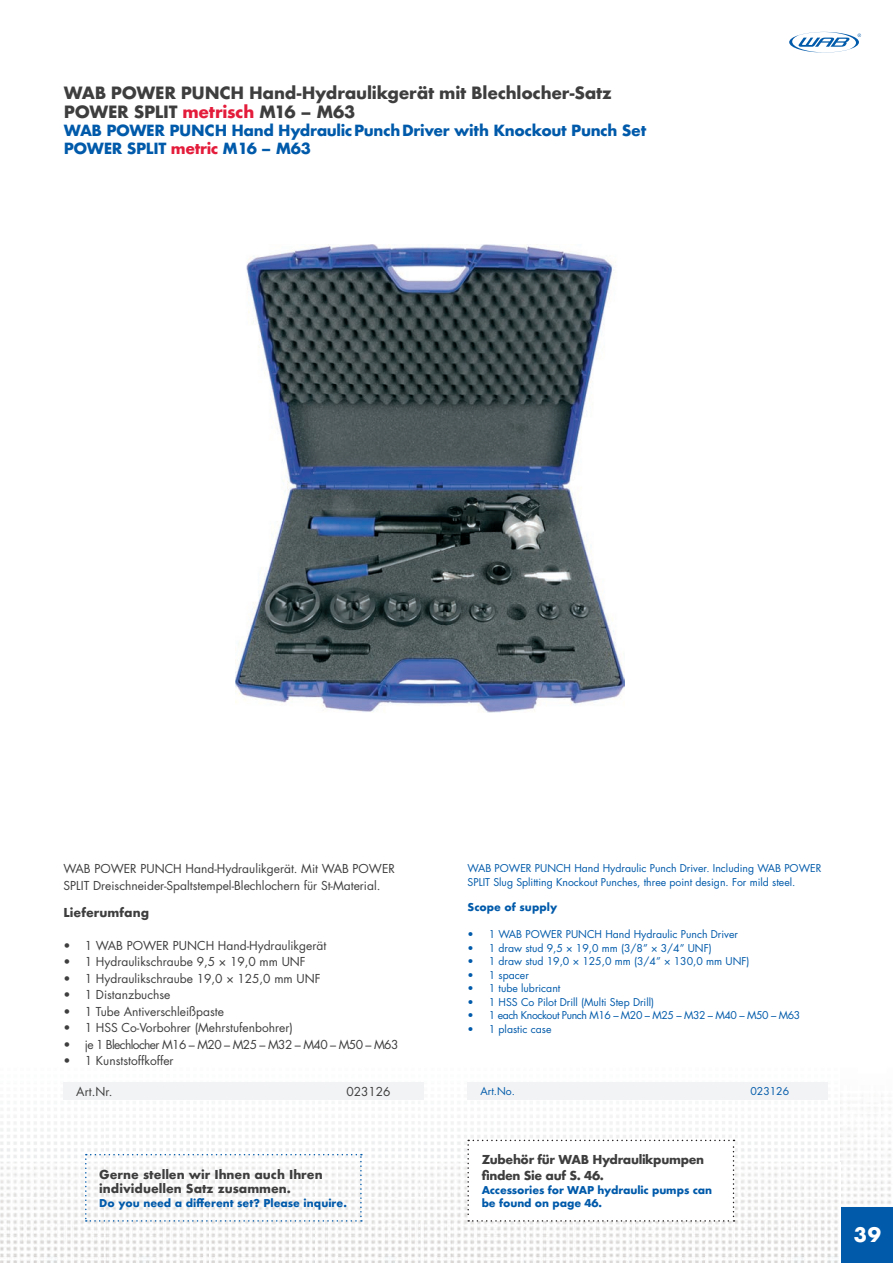
<style>
.page{position:relative;width:893px;height:1263px;background:#fff}
.page>*{position:absolute;margin:0;border:0;box-sizing:border-box;transform-origin:0 0}
.t1{font:700 19.5px "Futura";color:#fff}
.t2{font:700 16.5px/19.5px "Futura";letter-spacing:-.015em;color:#3e3e3f}
.t3{font:700 15px/18px "Futura";letter-spacing:-.025em;color:#015aaa}
.t4{font:12px/16.5px "Futura";color:#3e3e3f}
.t5{font:700 12px/14.2px "Futura";color:#3e3e3f}
.t6{font:700 12px/16.5px "Futura";letter-spacing:-.03em;color:#3e3e3f}
.t7{font:12px "Futura";letter-spacing:-.05em;color:#3e3e3f}
.t8{font:10.5px/13.5px "Futura";color:#015aaa}
.t9{font:700 10.5px/13.5px "Futura";color:#015aaa}
.t10{font:10.5px "Futura";letter-spacing:-.04em;color:#015aaa}
.s1{color:#e41c3b}
</style>
<div class="page">
<img style="left:0;top:1082px;width:893px;height:181px">
<div style="left:842px;top:1208px;width:51px;height:55px;background:#015aaa"></div>
<svg style="left:789px;top:32px;width:72px;height:21px"></svg>
<img style="left:236px;top:244px;width:389px;height:468px">
<div style="left:64px;top:1082px;width:360px;height:18px;background:#f2f3f4"></div>
<div style="left:468px;top:1082px;width:360px;height:17px;background:#f2f3f4"></div>
<svg style="left:467px;top:1140px;width:267px;height:81px"></svg>
<svg style="left:85px;top:1154px;width:277px;height:67px"></svg>
<h2 class="t2" style="left:64px;top:83px;width:550px">WAB POWER PUNCH Hand-Hydraulikgerät mit Blechlocher-Satz<br>POWER SPLIT <span class="s1">metrisch</span> M16 – M63</h2>
<h3 class="t3" style="left:64px;top:122px;width:584px">WAB POWER PUNCH Hand Hydraulic Punch Driver with Knockout Punch Set<br>POWER SPLIT <span class="s1">metric</span> M16 – M63</h3>
<p class="t4" style="left:64px;top:861px;width:333px">WAB POWER PUNCH Hand-Hydraulikgerät. Mit WAB POWER<br>SPLIT Dreischneider-Spaltstempel-Blechlochern für St-Material.</p>
<p class="t5" style="left:64px;top:905px;width:87px">Lieferumfang</p>
<p class="t4" style="left:64px;top:937px;width:264px">• 1 WAB POWER PUNCH Hand-Hydraulikgerät</p>
<p class="t4" style="left:64px;top:954px;width:244px">• 1 Hydraulikschraube 9,5 × 19,0 mm UNF</p>
<p class="t4" style="left:64px;top:970px;width:258px">• 1 Hydraulikschraube 19,0 × 125,0 mm UNF</p>
<p class="t4" style="left:64px;top:987px;width:108px">• 1 Distanzbuchse</p>
<p class="t4" style="left:64px;top:1003px;width:162px">• 1 Tube Antiverschleißpaste</p>
<p class="t4" style="left:64px;top:1020px;width:231px">• 1 HSS Co-Vorbohrer (Mehrstufenbohrer)</p>
<p class="t7" style="left:64px;top:1037px;width:336px">• je 1 Blechlocher M16 – M20 – M25 – M32 – M40 – M50 – M63</p>
<p class="t4" style="left:64px;top:1053px;width:112px">• 1 Kunststoffkoffer</p>
<p class="t4" style="left:76px;top:1083px;width:38px">Art.Nr.</p>
<p class="t4" style="left:346px;top:1083px;width:46px">023126</p>
<p class="t5" style="left:99px;top:1167px;width:225px">Gerne stellen wir Ihnen auch Ihren individuellen Satz zusammen.</p>
<p class="t9" style="left:99px;top:1196px;width:249px">Do you need a different set? Please inquire.</p>
<p class="t8" style="left:468px;top:862px;width:355px">WAB POWER PUNCH Hand Hydraulic Punch Driver. Including WAB POWER<br>SPLIT Slug Splitting Knockout Punches, three point design. For mild steel.</p>
<p class="t9" style="left:468px;top:901px;width:91px">Scope of supply</p>
<p class="t8" style="left:468px;top:928px;width:272px">• 1 WAB POWER PUNCH Hand Hydraulic Punch Driver</p>
<p class="t8" style="left:468px;top:941px;width:246px">• 1 draw stud 9,5 × 19,0 mm (3/8” × 3/4” UNF)</p>
<p class="t8" style="left:468px;top:955px;width:283px">• 1 draw stud 19,0 × 125,0 mm (3/4” × 130,0 mm UNF)</p>
<p class="t8" style="left:468px;top:968px;width:63px">• 1 spacer</p>
<p class="t8" style="left:468px;top:982px;width:94px">• 1 tube lubricant</p>
<p class="t8" style="left:468px;top:995px;width:188px">• 1 HSS Co Pilot Drill (Multi Step Drill)</p>
<p class="t10" style="left:468px;top:1009px;width:334px">• 1 each Knockout Punch M16 – M20 – M25 – M32 – M40 – M50 – M63</p>
<p class="t8" style="left:468px;top:1022px;width:85px">• 1 plastic case</p>
<p class="t8" style="left:480px;top:1084px;width:36px">Art.No.</p>
<p class="t8" style="left:750px;top:1084px;width:40px">023126</p>
<p class="t6" style="left:482px;top:1151px;width:224px">Zubehör für WAB Hydraulikpumpen finden Sie auf S. 46.</p>
<p class="t9" style="left:482px;top:1183px;width:232px">Accessories for WAP hydraulic pumps can be found on page 46.</p>
<h1 class="t1" style="left:854px;top:1221px;width:29px">39</h1>
</div>
